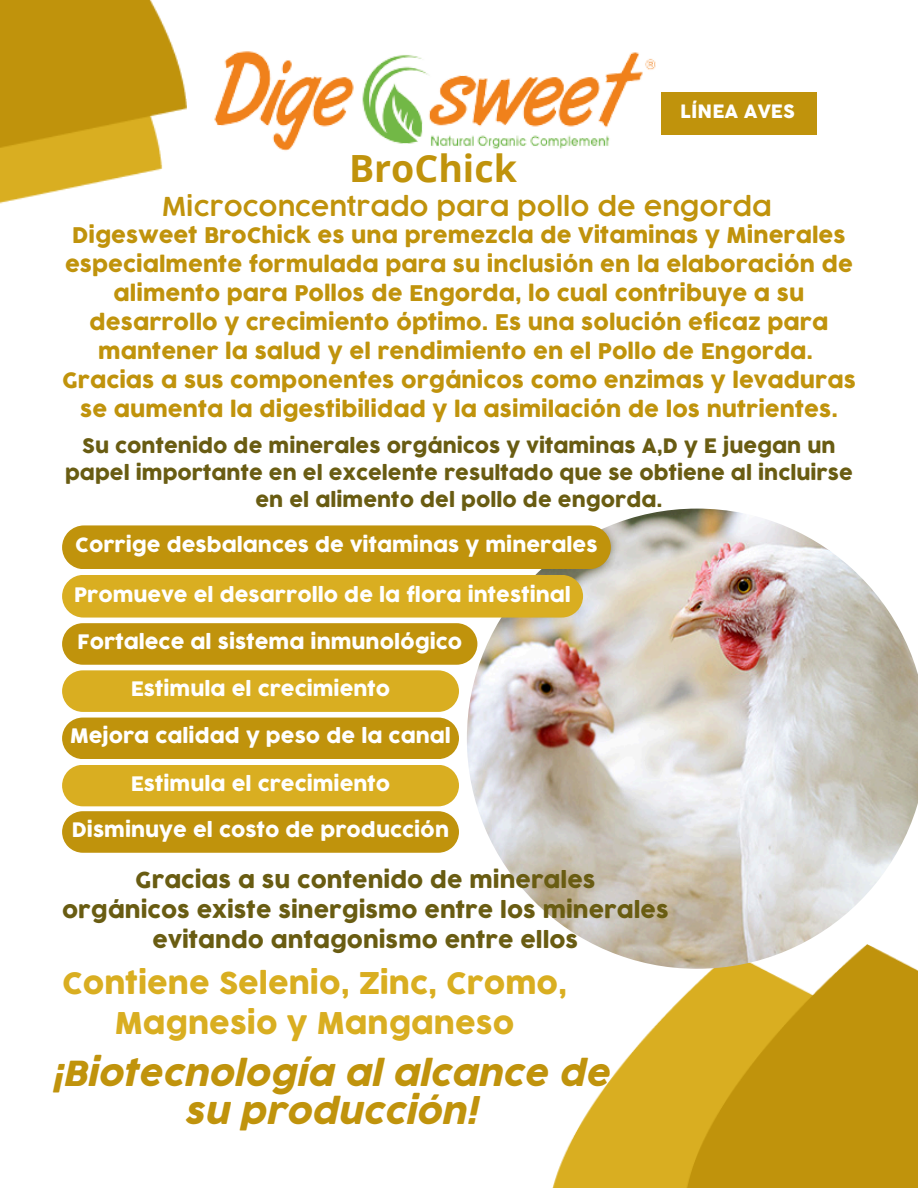
<style>
.page{position:relative;width:918px;height:1188px;background:#fff}
.page>*{position:absolute;margin:0;border:0;box-sizing:border-box;transform-origin:0 0}
.t1{font:700 37.5px "Open Sans";color:#c0930c}
.t2{font:italic 34.5px/38.1px "Cocogoose Pro";color:#c0930c;text-align:center}
.t3{font:29.25px/40.3px "Cocogoose";color:#d9ae21;text-align:center}
.t4{font:600 25.5px "COCOGOOSE";color:#c0930c}
.t5{font:21.9px/30.3px "Cocogoose";color:#695c12;text-align:center}
.t6{font:21.15px/29px "Cocogoose";color:#c0930c;text-align:center}
.t7{font:19.5px "Cocogoose";color:#fff}
.t8{font:19.5px/27px "Cocogoose";color:#695c12;text-align:center}
.t9{font:18px "Cocogoose";color:#fff}
</style>
<div class="page">
<img style="left:214px;top:51px;width:442px;height:100px">
<div style="left:661px;top:92px;width:156px;height:42px;background:#c0930c"></div>
<img style="left:552px;top:969px;width:366px;height:219px">
<img style="left:0;top:0;width:187px;height:204px">
<img style="left:467px;top:509px;width:451px;height:460px">
<div style="left:62px;top:525px;width:549px;height:44px;background:#c0930c"></div>
<div style="left:62px;top:575px;width:521px;height:43px;background:#d9ae21;border-radius:21px"></div>
<div style="left:62px;top:718px;width:397px;height:41px;background:#c0930c"></div>
<svg style="left:62px;top:623px;width:415px;height:89px;background:#d1a92e"></svg>
<svg style="left:62px;top:765px;width:397px;height:88px;background:#d0a728"></svg>
<p class="t1" style="left:349px;top:142px;width:169px">BroChick</p>
<p class="t9" style="left:681px;top:100px;width:116px">LÍNEA AVES</p>
<p class="t4" style="left:162px;top:197px;width:611px">Microconcentrado para pollo de engorda</p>
<p class="t6" style="left:62px;top:222px;width:795px">Digesweet BroChick es una premezcla de Vitaminas y Minerales especialmente formulada para su inclusión en la elaboración de alimento para Pollos de Engorda, lo cual contribuye a su desarrollo y crecimiento óptimo. Es una solución eficaz para mantener la salud y el rendimiento en el Pollo de Engorda.<br>Gracias a sus componentes orgánicos como enzimas y levaduras se aumenta la digestibilidad y la asimilación de los nutrientes.</p>
<h1 class="t8" style="left:65px;top:434px;width:789px">Su contenido de minerales orgánicos y vitaminas A,D y E juegan un papel importante en el excelente resultado que se obtiene al incluirse en el alimento del pollo de engorda.</h1>
<h5 class="t7" style="left:75px;top:533px;width:524px">Corrige desbalances de vitaminas y minerales</h5>
<p class="t7" style="left:74px;top:582px;width:498px">Promueve el desarrollo de la flora intestinal</p>
<h5 class="t7" style="left:77px;top:630px;width:387px">Fortalece al sistema inmunológico</h5>
<p class="t7" style="left:131px;top:677px;width:261px">Estimula el crecimiento</p>
<p class="t7" style="left:70px;top:724px;width:382px">Mejora calidad y peso de la canal</p>
<h3 class="t7" style="left:131px;top:771px;width:261px">Estimula el crecimiento</h3>
<h2 class="t7" style="left:72px;top:818px;width:379px">Disminuye el costo de producción</h2>
<p class="t5" style="left:62px;top:866px;width:608px">Gracias a su contenido de minerales<br>orgánicos existe sinergismo entre los minerales evitando antagonismo entre ellos</p>
<p class="t3" style="left:62px;top:965px;width:506px">Contiene Selenio, Zinc, Cromo,<br>Magnesio y Manganeso</p>
<p class="t2" style="left:52px;top:1056px;width:559px">¡Biotecnología al alcance de su producción!</p>
</div>
